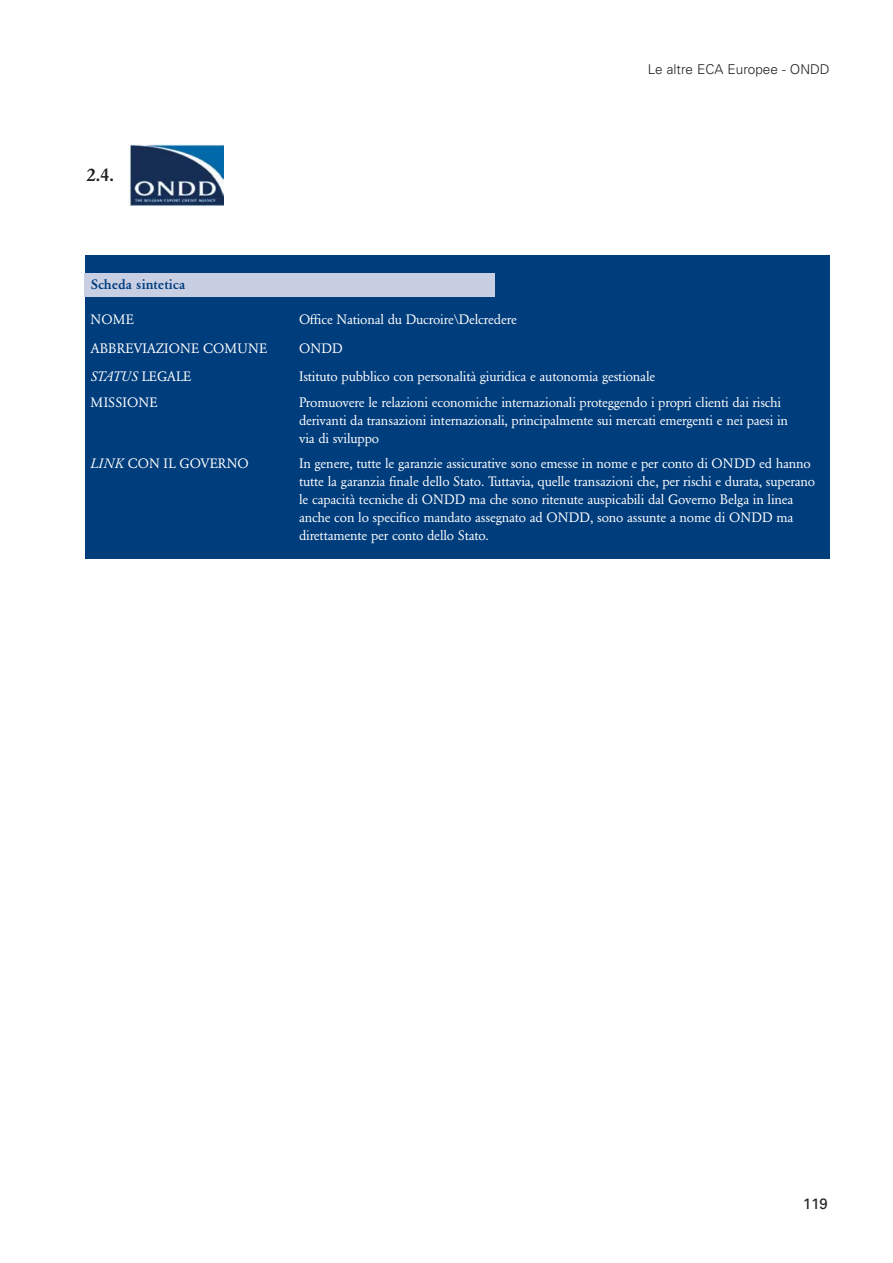
<style>
.page{position:relative;width:893px;height:1263px;background:#fff}
.page>*{position:absolute;margin:0;border:0;box-sizing:border-box;transform-origin:0 0}
.t1{font:500 18px "Garamond BE";color:#231f20}
.t2{font:15px "Univers";color:#231f20}
.t3{font:13.5px/18px "Garamond BE";letter-spacing:-.015em;color:#fff}
.t4{font:13.5px "Garamond BE";letter-spacing:.005em;color:#fff}
.t5{font:300 13.5px "Univers";color:#231f20}
.t6{font:500 13.5px "Garamond BE";letter-spacing:.005em;color:#003d7d}
.t7{font:italic 13.5px "Garamond BE";letter-spacing:-.035em;color:#fff}
.s1{font-style:normal}
.s2{font-style:italic}
</style>
<div class="page">
<div style="left:85px;top:255px;width:744px;height:303px;background:#003d7d"></div>
<div style="left:85px;top:273px;width:410px;height:23px;background:#c9cfe3"></div>
<div style="left:128px;top:142px;width:96px;height:64px;background:linear-gradient(to right,#f2f8fb,#effaff)"></div>
<img style="left:128px;top:145px;width:96px;height:61px">
<h1 class="t1" style="left:87px;top:167px;width:29px">2.4.</h1>
<p class="t5" style="left:648px;top:65px;width:183px">Le altre ECA Europee - ONDD</p>
<p class="t6" style="left:91px;top:279px;width:96px">Scheda sintetica</p>
<p class="t3" style="left:91px;top:312px;width:45px">NOME</p>
<p class="t3" style="left:299px;top:312px;width:219px">Office National du Ducroire\Delcredere</p>
<p class="t4" style="left:91px;top:342px;width:178px">ABBREVIAZIONE COMUNE</p>
<p class="t3" style="left:299px;top:340px;width:45px">ONDD</p>
<p class="t7" style="left:91px;top:371px;width:102px">STATUS <span class="s1">LEGALE</span></p>
<p class="t3" style="left:299px;top:369px;width:358px">Istituto pubblico con personalità giuridica e autonomia gestionale</p>
<p class="t4" style="left:91px;top:396px;width:68px">MISSIONE</p>
<p class="t3" style="left:299px;top:394px;width:490px">Promuovere le relazioni economiche internazionali proteggendo i propri clienti dai rischi derivanti da transazioni internazionali, principalmente sui mercati emergenti e nei paesi in via di sviluppo</p>
<p class="t4" style="left:91px;top:458px;width:160px"><span class="s2">LINK</span> CON IL GOVERNO</p>
<p class="t3" style="left:299px;top:456px;width:517px">In genere, tutte le garanzie assicurative sono emesse in nome e per conto di ONDD ed hanno tutte la garanzia finale dello Stato. Tuttavia, quelle transazioni che, per rischi e durata, superano le capacità tecniche di ONDD ma che sono ritenute auspicabili dal Governo Belga in linea anche con lo specifico mandato assegnato ad ONDD, sono assunte a nome di ONDD ma direttamente per conto dello Stato.</p>
<p class="t2" style="left:802px;top:1198px;width:27px">119</p>
</div>
